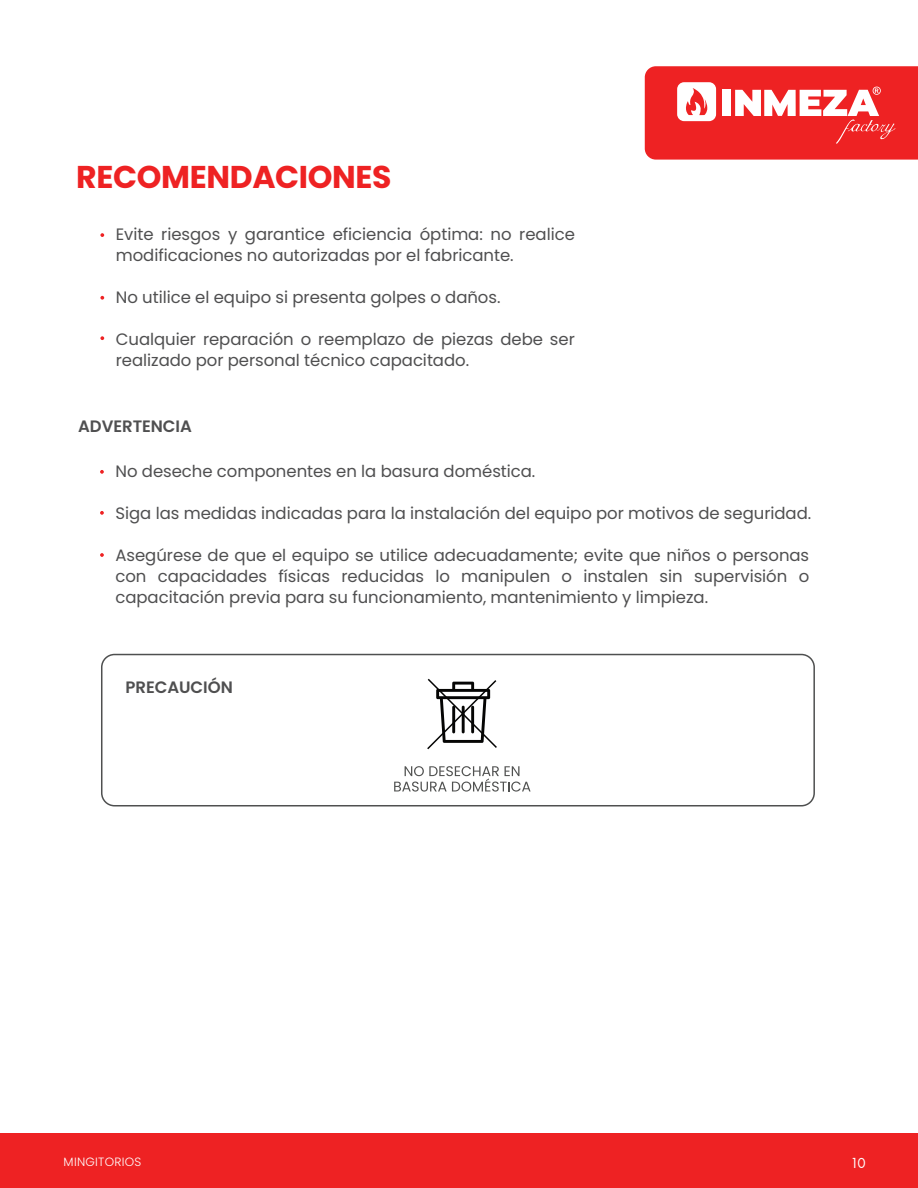
<style>
.page{position:relative;width:918px;height:1188px;background:#fff}
.page>*{position:absolute;margin:0;border:0;box-sizing:border-box;transform-origin:0 0}
.t1{font:700 31.5px "Poppins";letter-spacing:-.01em;color:#ee2223}
.t2{font:16.5px/21px "Poppins";letter-spacing:-.005em;color:#4f4f50}
.t3{font:600 16.5px "Poppins";letter-spacing:-.005em;color:#4f4f50}
.t4{font:13.5px "Futura Now Headline";color:#fff}
.t5{font:300 12px "Poppins";letter-spacing:.025em;color:#fff}
</style>
<div class="page">
<svg style="left:100px;top:233px;width:4px;height:4px"></svg>
<svg style="left:100px;top:296px;width:4px;height:4px"></svg>
<svg style="left:100px;top:336px;width:4px;height:4px"></svg>
<svg style="left:100px;top:470px;width:4px;height:4px"></svg>
<svg style="left:100px;top:511px;width:4px;height:4px"></svg>
<svg style="left:100px;top:553px;width:4px;height:4px"></svg>
<div style="left:101px;top:654px;width:714px;height:152px;border:2px solid #4f5050;border-radius:13px"></div>
<svg style="left:394px;top:766px;width:137px;height:26px"></svg>
<svg style="left:427px;top:678px;width:70px;height:72px"></svg>
<div style="left:0;top:1134px;width:918px;height:54px;background:#ee2223"></div>
<svg style="left:645px;top:66px;width:273px;height:94px;background:#f04849"></svg>
<h1 class="t1" style="left:76px;top:158px;width:317px">RECOMENDACIONES</h1>
<p class="t2" style="left:116px;top:224px;width:461px">Evite riesgos y garantice eficiencia óptima: no realice modificaciones no autorizadas por el fabricante.</p>
<p class="t2" style="left:116px;top:287px;width:386px">No utilice el equipo si presenta golpes o daños.</p>
<p class="t2" style="left:116px;top:329px;width:461px">Cualquier reparación o reemplazo de piezas debe ser realizado por personal técnico capacitado.</p>
<p class="t3" style="left:78px;top:416px;width:115px">ADVERTENCIA</p>
<p class="t2" style="left:115px;top:460px;width:421px">No deseche componentes en la basura doméstica.</p>
<p class="t2" style="left:115px;top:502px;width:697px">Siga las medidas indicadas para la instalación del equipo por motivos de seguridad.</p>
<p class="t2" style="left:115px;top:544px;width:695px;text-align:justify">Asegúrese de que el equipo se utilice adecuadamente; evite que niños o personas con capacidades físicas reducidas lo manipulen o instalen sin supervisión o capacitación previa para su funcionamiento, mantenimiento y limpieza.</p>
<p class="t3" style="left:126px;top:678px;width:109px">PRECAUCIÓN</p>
<p class="t5" style="left:64px;top:1155px;width:79px">MINGITORIOS</p>
<p class="t4" style="left:853px;top:1152px;width:15px">10</p>
</div>
